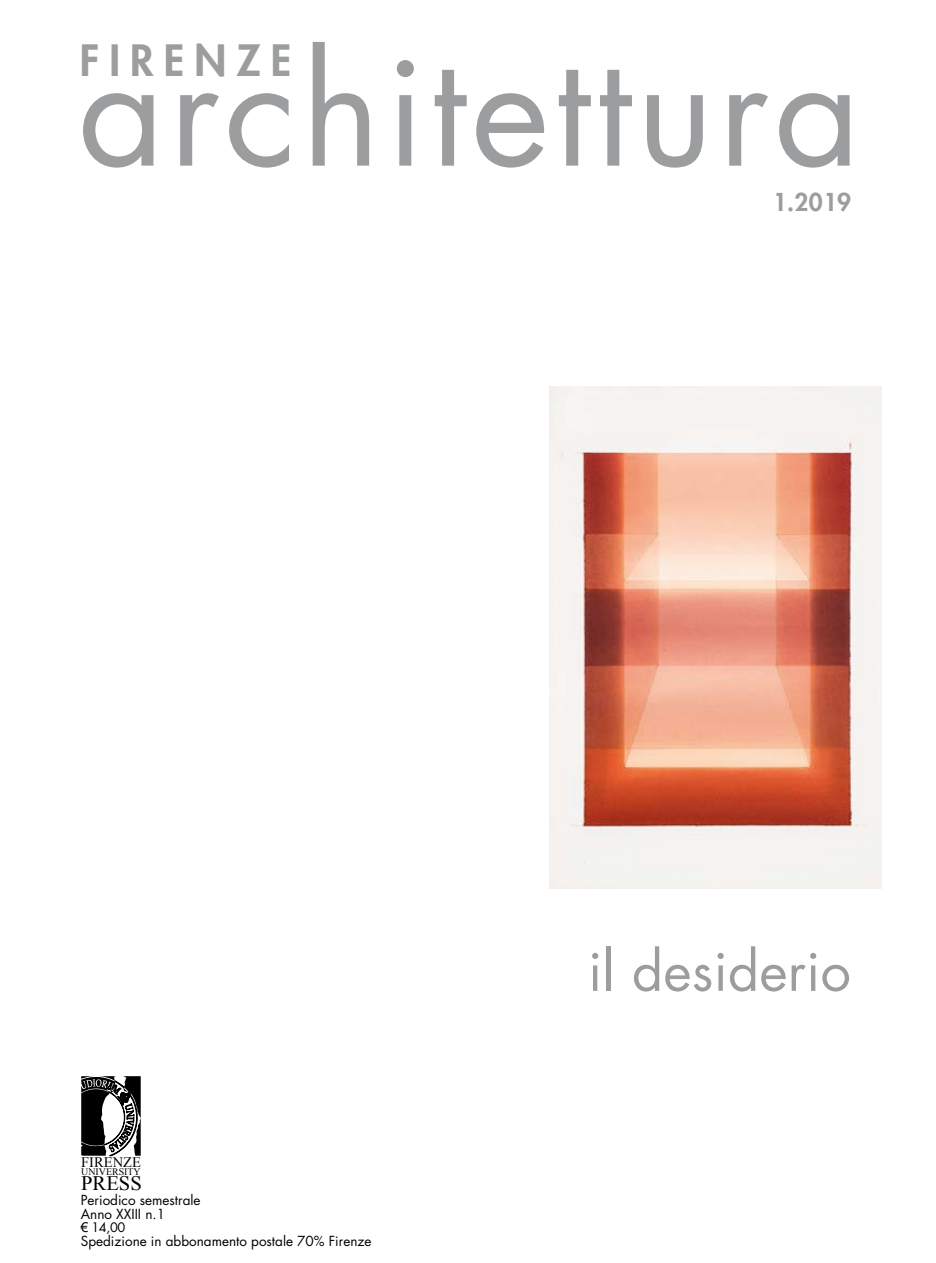
<style>
.page{position:relative;width:936px;height:1263px;background:#fff}
.page>*{position:absolute;margin:0;border:0;box-sizing:border-box;transform-origin:0 0}
.t1{font:150px "Futura";letter-spacing:.035em;color:#9c9d9f}
.t2{font:54px "Futura";letter-spacing:.005em;color:#9c9d9f}
.t3{font:800 42px "Futura";letter-spacing:.24em;color:#9c9d9f}
.t4{font:800 24px "Futura";color:#9c9d9f}
.t5{font:20.55px "Times New Roman";color:#000}
.t6{font:14.55px "Times New Roman";color:#000}
.t7{font:13.5px/13.5px "Futura";color:#000}
.t8{font:12.75px "Futura";color:#000}
.t9{font:9.9px "Times New Roman";color:#000}
.s1{font-family:"Arial";font-size:13.5px}
</style>
<div class="page">
<img style="left:550px;top:387px;width:331px;height:502px">
<svg style="left:81px;top:1076px;width:60px;height:80px"></svg>
<h1 class="t1" style="left:78px;top:7px;width:784px">architettura</h1>
<h3 class="t3" style="left:80px;top:32px;width:213px">FIRENZE</h3>
<h3 class="t4" style="left:773px;top:186px;width:79px">1.2019</h3>
<p class="t6" style="left:81px;top:1152px;width:61px">FIRENZE</p>
<p class="t9" style="left:81px;top:1164px;width:61px">UNIVERSITY</p>
<h3 class="t5" style="left:81px;top:1169px;width:62px">PRESS</h3>
<p class="t7" style="left:81px;top:1193px;width:121px">Periodico semestrale<br>Anno XXIII n.1</p>
<p class="t8" style="left:81px;top:1219px;width:46px"><span class="s1">€</span> 14,00</p>
<p class="t7" style="left:81px;top:1234px;width:292px">Spedizione in abbonamento postale 70% Firenze</p>
<h2 class="t2" style="left:588px;top:934px;width:264px">il desiderio</h2>
</div>
